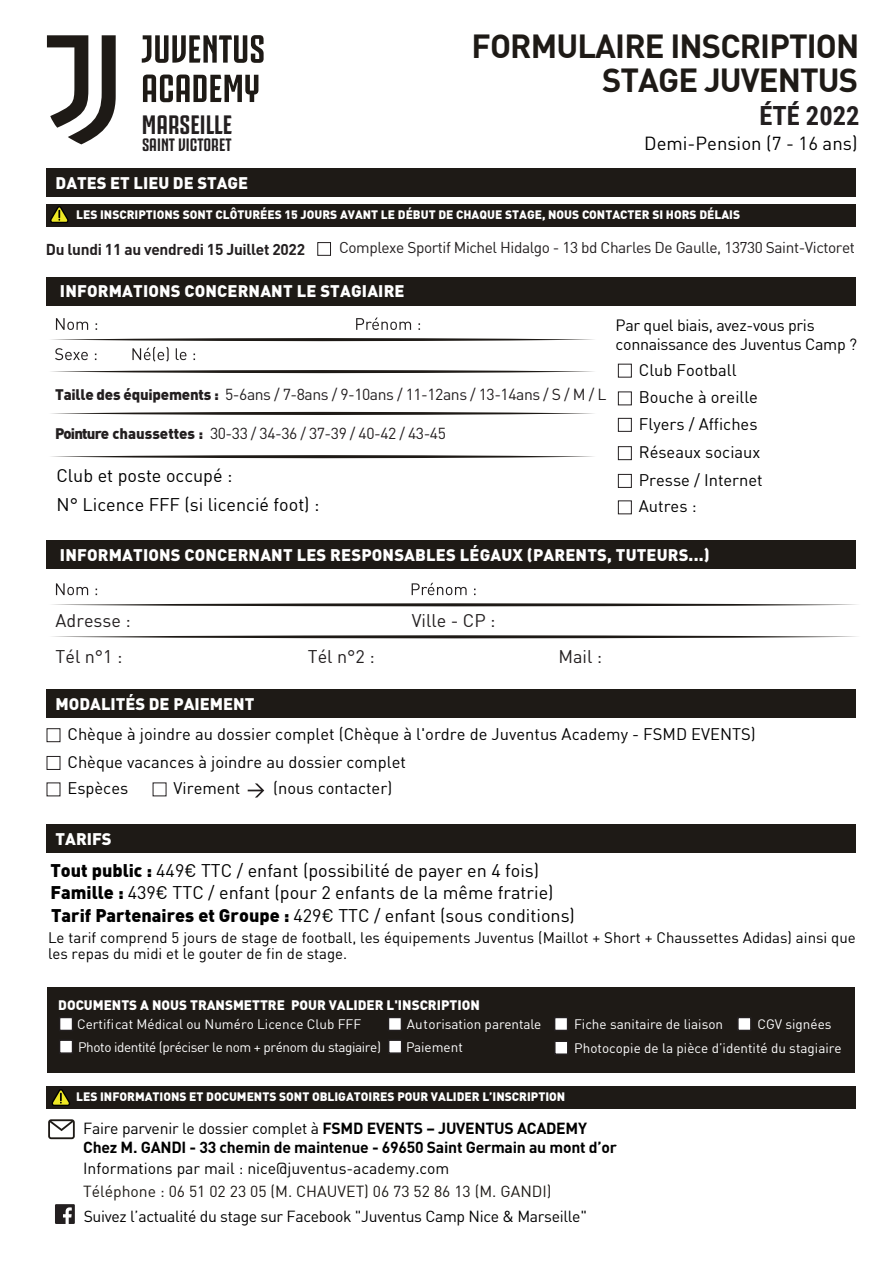
<style>
.page{position:relative;width:893px;height:1263px;background:#fff}
.page>*{position:absolute;margin:0;border:0;box-sizing:border-box;transform-origin:0 0}
.t1{font:700 32.7px "DIN";letter-spacing:-.025em;color:#1e1a16}
.t2{font:700 26.7px "Juventus Fans";color:#231f20}
.t3{font:700 26.4px "Roboto Condensed";color:#231f20}
.t4{font:18.6px "DIN";color:#000}
.t5{font:18px/22.4px "DIN";color:#000}
.t6{font:18px/36px "DIN";color:#231f20}
.t7{font:700 18px "Juventus Fans";color:#231f20}
.t8{font:16.5px/27.2px "DIN";color:#000}
.t9{font:900 16.5px "DIN";letter-spacing:.01em;color:#fff}
.t10{font:16.05px/19.2px "DIN";letter-spacing:-.02em;color:#000}
.t11{font:700 15.75px/18.9px "DIN";letter-spacing:-.015em;color:#000}
.t12{font:15.75px "DIN";letter-spacing:-.03em;color:#231f20}
.t13{font:15.75px "DIN";letter-spacing:-.02em;color:#000}
.t14{font:15.75px "DIN";color:#1e1a16}
.t15{font:15.75px "DIN";color:#000}
.t16{font:15.45px "DIN";letter-spacing:-.03em;color:#231f20}
.t17{font:700 15.45px "DIN";letter-spacing:-.02em;color:#231f20}
.t18{font:15px/16.5px "DIN";color:#000}
.t19{font:13.5px/23.7px "DIN";color:#fff}
.t20{font:900 13.5px "DIN";color:#fff}
.t21{font:13.5px "DIN";letter-spacing:-.03em;color:#fff}
.t22{font:900 12px "DIN";color:#fff}
.s1{font-weight:900;font-size:15px}
.s2{font-weight:900}
.s3{font-weight:400}
</style>
<div class="page">
<div style="left:46px;top:204px;width:809px;height:22px;background:#1e1a16"></div>
<div style="left:47px;top:169px;width:809px;height:28px;background:#1e1a16"></div>
<div style="left:47px;top:825px;width:809px;height:28px;background:#1e1a16"></div>
<div style="left:47px;top:277px;width:809px;height:28px;background:#1e1a16"></div>
<div style="left:47px;top:689px;width:809px;height:28px;background:#1e1a16"></div>
<div style="left:317px;top:242px;width:14px;height:14px;border:1px solid #231f20"></div>
<div style="left:47px;top:728px;width:13px;height:14px;background:#fff;border:1px solid #231f20"></div>
<div style="left:47px;top:756px;width:13px;height:14px;background:#fff;border:1px solid #231f20"></div>
<div style="left:47px;top:987px;width:808px;height:86px;background:#1e1a16"></div>
<div style="left:59px;top:1017px;width:14px;height:14px;background:#fff;border:2px solid #231f20"></div>
<div style="left:388px;top:1017px;width:14px;height:14px;background:#fff;border:2px solid #231f20"></div>
<div style="left:554px;top:1017px;width:14px;height:14px;background:#fff;border:2px solid #231f20"></div>
<div style="left:737px;top:1017px;width:15px;height:14px;background:#fff;border:2px solid #231f20"></div>
<div style="left:554px;top:1040px;width:14px;height:15px;background:#fff;border:2px solid #231f20"></div>
<div style="left:59px;top:1039px;width:14px;height:15px;background:#fff;border:2px solid #231f20"></div>
<div style="left:388px;top:1039px;width:14px;height:15px;background:#fff;border:2px solid #231f20"></div>
<svg style="left:51px;top:370px;width:543px;height:3px;background:#666360"></svg>
<svg style="left:51px;top:412px;width:543px;height:3px;background:#656260"></svg>
<svg style="left:51px;top:318px;width:543px;height:44px"></svg>
<svg style="left:51px;top:455px;width:543px;height:3px;background:#676562"></svg>
<div style="left:47px;top:541px;width:809px;height:28px;background:#1e1a16"></div>
<svg style="left:52px;top:603px;width:805px;height:3px;background:#6d6a68"></svg>
<svg style="left:52px;top:635px;width:805px;height:3px;background:#6d6a67"></svg>
<svg style="left:56px;top:583px;width:420px;height:12px"></svg>
<div style="left:46px;top:1086px;width:809px;height:22px;background:#1e1a16"></div>
<svg style="left:52px;top:1089px;width:18px;height:17px"></svg>
<svg style="left:48px;top:1119px;width:27px;height:20px"></svg>
<svg style="left:142px;top:35px;width:122px;height:28px"></svg>
<svg style="left:143px;top:75px;width:115px;height:27px"></svg>
<svg style="left:47px;top:35px;width:69px;height:109px"></svg>
<svg style="left:55px;top:1204px;width:20px;height:20px"></svg>
<svg style="left:248px;top:783px;width:16px;height:14px"></svg>
<div style="left:618px;top:364px;width:14px;height:13px;background:#fff;border:1px solid #231f20"></div>
<div style="left:618px;top:391px;width:14px;height:14px;background:#fff;border:1px solid #231f20"></div>
<div style="left:618px;top:418px;width:14px;height:14px;background:#fff;border:1px solid #231f20"></div>
<div style="left:618px;top:446px;width:14px;height:14px;background:#fff;border:1px solid #231f20"></div>
<div style="left:618px;top:474px;width:14px;height:14px;background:#fff;border:1px solid #231f20"></div>
<div style="left:618px;top:500px;width:14px;height:14px;background:#fff;border:1px solid #231f20"></div>
<svg style="left:50px;top:206px;width:19px;height:17px"></svg>
<h1 class="t1" style="left:472px;top:25px;width:389px">FORMULAIRE INSCRIPTION</h1>
<h2 class="t2" style="left:142px;top:105px;width:92px">MARSEILLE</h2>
<p class="t7" style="left:142px;top:132px;width:91px">SAINT VICTORET</p>
<p class="t9" style="left:56px;top:172px;width:194px">DATES ET LIEU DE STAGE</p>
<h1 class="t1" style="left:602px;top:59px;width:258px">STAGE JUVENTUS</h1>
<h3 class="t3" style="left:760px;top:101px;width:101px">ÉTÉ 2022</h3>
<p class="t4" style="left:644px;top:132px;width:215px">Demi-Pension (7 - 16 ans)</p>
<p class="t22" style="left:76px;top:206px;width:665px">LES INSCRIPTIONS SONT CLÔTURÉES 15 JOURS AVANT LE DÉBUT DE CHAQUE STAGE, NOUS CONTACTER SI HORS DÉLAIS</p>
<p class="t16" style="left:339px;top:238px;width:517px">Complexe Sportif Michel Hidalgo - 13 bd Charles De Gaulle, 13730 Saint-Victoret</p>
<p class="t17" style="left:46px;top:239px;width:261px">Du lundi 11 au vendredi 15 Juillet 2022</p>
<p class="t9" style="left:60px;top:280px;width:346px">INFORMATIONS CONCERNANT LE STAGIAIRE</p>
<p class="t10" style="left:616px;top:315px;width:243px">Par quel biais, avez-vous pris connaissance des Juventus Camp ?</p>
<p class="t8" style="left:639px;top:356px;width:121px">Club Football<br>Bouche à oreille<br>Flyers / Affiches</p>
<p class="t8" style="left:639px;top:438px;width:125px">Réseaux sociaux<br>Presse / Internet<br>Autres :</p>
<p class="t12" style="left:55px;top:385px;width:553px"><span class="s1">Taille des équipements :</span> 5-6ans / 7-8ans / 9-10ans / 11-12ans / 13-14ans / S / M / L</p>
<p class="t12" style="left:55px;top:423px;width:392px"><span class="s1">Pointure chaussettes :</span> 30-33 / 34-36 / 37-39 / 40-42 / 43-45</p>
<p class="t5" style="left:57px;top:461px;width:264px;line-height:29px">Club et poste occupé :<br>N° Licence FFF (si licencié foot) :</p>
<p class="t9" style="left:60px;top:544px;width:651px">INFORMATIONS CONCERNANT LES RESPONSABLES LÉGAUX (PARENTS, TUTEURS...)</p>
<p class="t6" style="left:56px;top:603px;width:77px">Adresse :<br>Tél n°1 :</p>
<p class="t9" style="left:56px;top:693px;width:200px">MODALITÉS DE PAIEMENT</p>
<p class="t6" style="left:412px;top:603px;width:85px">Ville - CP :</p>
<p class="t6" style="left:308px;top:639px;width:68px">Tél n°2 :</p>
<p class="t6" style="left:558px;top:639px;width:45px">Mail :</p>
<p class="t8" style="left:68px;top:720px;width:690px">Chèque à joindre au dossier complet (Chèque à l'ordre de Juventus Academy - FSMD EVENTS)</p>
<p class="t8" style="left:68px;top:748px;width:340px;line-height:26.4px">Chèque vacances à joindre au dossier complet<br>Espèces</p>
<p class="t8" style="left:174px;top:774px;width:68px">Virement</p>
<p class="t8" style="left:273px;top:774px;width:120px">(nous contacter)</p>
<p class="t9" style="left:56px;top:828px;width:58px">TARIFS</p>
<p class="t5" style="left:50px;top:859px;width:526px"><span class="s2">Tout public :</span> 449€ TTC / enfant (possibilité de payer en 4 fois)<br><span class="s2">Famille :</span> 439€ TTC / enfant (pour 2 enfants de la même fratrie)<br><span class="s2">Tarif Partenaires et Groupe :</span> 429€ TTC / enfant (sous conditions)</p>
<p class="t18" style="left:48px;top:929px;width:809px">Le tarif comprend 5 jours de stage de football, les équipements Juventus (Maillot + Short + Chaussettes Adidas) ainsi que les repas du midi et le gouter de fin de stage.</p>
<p class="t20" style="left:58px;top:996px;width:423px">DOCUMENTS A NOUS TRANSMETTRE POUR VALIDER L'INSCRIPTION</p>
<p class="t19" style="left:574px;top:1012px;width:269px;text-indent:183px">CGV signées<br>Photocopie de la pièce d’identité du stagiaire</p>
<p class="t19" style="left:77px;top:1012px;width:286px">Certificat Médical ou Numéro Licence Club FFF</p>
<p class="t19" style="left:407px;top:1012px;width:136px">Autorisation parentale</p>
<p class="t19" style="left:574px;top:1012px;width:151px">Fiche sanitaire de liaison</p>
<p class="t21" style="left:78px;top:1039px;width:304px">Photo identité (préciser le nom + prénom du stagiaire)</p>
<p class="t19" style="left:406px;top:1035px;width:58px">Paiement</p>
<p class="t22" style="left:76px;top:1089px;width:491px">LES INFORMATIONS ET DOCUMENTS SONT OBLIGATOIRES POUR VALIDER L’INSCRIPTION</p>
<p class="t11" style="left:83px;top:1118px;width:535px"><span class="s3">Faire parvenir le dossier complet à</span> FSMD EVENTS – JUVENTUS ACADEMY<br>Chez M. GANDI - 33 chemin de maintenue - 69650 Saint Germain au mont d’or</p>
<p class="t15" style="left:83px;top:1158px;width:368px">Informations par mail : nice@juventus-academy.com</p>
<p class="t14" style="left:83px;top:1181px;width:470px">Téléphone : 06 51 02 23 05 (M. CHAUVET) 06 73 52 86 13 (M. GANDI)</p>
<p class="t13" style="left:84px;top:1207px;width:505px">Suivez l’actualité du stage sur Facebook "Juventus Camp Nice &amp; Marseille"</p>
</div>
